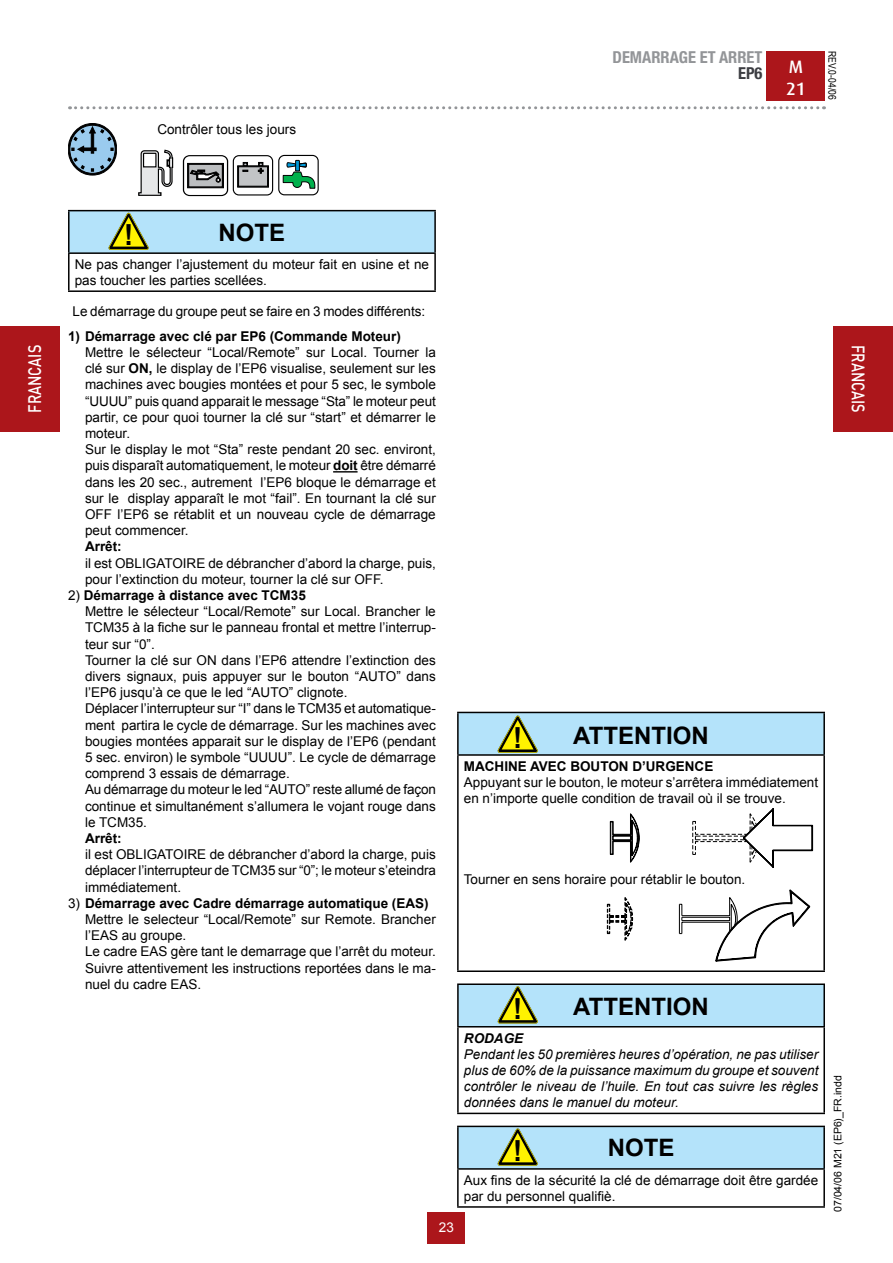
<style>
.page{position:relative;width:893px;height:1263px;background:#fff}
.page>*{position:absolute;margin:0;border:0;box-sizing:border-box;transform-origin:0 0}
.t1{font:700 29.1px "Arial";color:#000;scale:.95 1}
.t2{font:700 24px "Arial";color:#000}
.t3{font:500 18px "DIN Pro";color:#fff;scale:.8 1}
.t4{font:500 18px/21.6px "Dax";color:#fff}
.t5{font:700 condensed 16.5px "Helvetica Neue LTW1 G";color:#939598}
.t6{font:700 condensed 16.5px "Helvetica Neue LTW1 G";color:#3c3d42}
.t7{font:13.5px/16.2px "Arial";color:#000}
.t8{font:italic 13.5px/16.2px "Arial";color:#000;text-align:justify}
.t9{font:700 13.5px "Arial";color:#000}
.t10{font:italic 700 13.5px "Arial";color:#000}
.t11{font:13.5px "Arial";color:#fff}
.t12{font:10.5px "Arial";color:#000}
.t13{font:10.5px "Arial Narrow";color:#000}
.s1{font-weight:700}
</style>
<div class="page">
<div style="left:767px;top:51px;width:58px;height:50px;background:#ac161b"></div>
<svg style="left:70px;top:106px;width:754px;height:3px"></svg>
<div style="left:428px;top:1212px;width:37px;height:31px;background:#ac161b"></div>
<div style="left:0;top:326px;width:60px;height:106px;background:#ac161b"></div>
<div style="left:833px;top:326px;width:60px;height:106px;background:#ac161b"></div>
<svg style="left:607px;top:889px;width:204px;height:73px"></svg>
<svg style="left:610px;top:808px;width:203px;height:60px"></svg>
<div style="left:69px;top:211px;width:366px;height:42px;background:#b4e3fa"></div>
<hr style="left:68px;top:210px;width:368px;height:1px;background:#000">
<hr style="left:68px;top:211px;width:2px;height:41px;background:#000">
<hr style="left:434px;top:211px;width:2px;height:41px;background:#000">
<hr style="left:68px;top:252px;width:368px;height:2px;background:#000">
<hr style="left:68px;top:254px;width:2px;height:36px;background:#000">
<hr style="left:434px;top:254px;width:2px;height:36px;background:#000">
<hr style="left:68px;top:290px;width:368px;height:2px;background:#000">
<div style="left:458px;top:1126px;width:366px;height:43px;background:#b4e3fa"></div>
<hr style="left:457px;top:1126px;width:368px;height:1px;background:#000">
<hr style="left:457px;top:1127px;width:2px;height:41px;background:#000">
<hr style="left:823px;top:1127px;width:2px;height:41px;background:#000">
<hr style="left:457px;top:1168px;width:368px;height:2px;background:#000">
<hr style="left:457px;top:1170px;width:2px;height:36px;background:#000">
<hr style="left:823px;top:1170px;width:2px;height:36px;background:#000">
<hr style="left:457px;top:1206px;width:368px;height:2px;background:#000">
<div style="left:458px;top:984px;width:366px;height:43px;background:#b4e3fa"></div>
<hr style="left:457px;top:983px;width:368px;height:2px;background:#000">
<hr style="left:457px;top:985px;width:2px;height:41px;background:#000">
<hr style="left:823px;top:985px;width:2px;height:41px;background:#000">
<hr style="left:457px;top:1026px;width:368px;height:1px;background:#000">
<hr style="left:457px;top:1027px;width:2px;height:86px;background:#000">
<hr style="left:823px;top:1027px;width:2px;height:86px;background:#000">
<hr style="left:457px;top:1113px;width:368px;height:1px;background:#000">
<div style="left:458px;top:712px;width:366px;height:43px;background:#b4e3fa"></div>
<hr style="left:457px;top:712px;width:368px;height:1px;background:#000">
<hr style="left:457px;top:713px;width:2px;height:41px;background:#000">
<hr style="left:823px;top:713px;width:2px;height:41px;background:#000">
<hr style="left:457px;top:754px;width:368px;height:2px;background:#000">
<hr style="left:457px;top:756px;width:2px;height:214px;background:#000">
<hr style="left:823px;top:756px;width:2px;height:214px;background:#000">
<hr style="left:457px;top:970px;width:368px;height:2px;background:#000">
<svg style="left:108px;top:213px;width:41px;height:37px"></svg>
<svg style="left:497px;top:1128px;width:41px;height:38px"></svg>
<svg style="left:498px;top:986px;width:40px;height:37px"></svg>
<svg style="left:497px;top:715px;width:41px;height:38px"></svg>
<svg style="left:333px;top:471px;width:25px;height:1px"></svg>
<div style="left:233px;top:155px;width:40px;height:41px;border:1px solid #000;border-radius:6px"></div>
<div style="left:238px;top:166px;width:31px;height:21px;background:#0b0b0b"></div>
<div style="left:238px;top:167px;width:30px;height:19px;background:#c2c4c6;border:1px solid #000"></div>
<svg style="left:243px;top:162px;width:5px;height:9px"></svg>
<svg style="left:258px;top:162px;width:5px;height:11px"></svg>
<svg style="left:138px;top:149px;width:36px;height:47px"></svg>
<div style="left:278px;top:155px;width:41px;height:40px;border:1px solid #000;border-radius:6px"></div>
<svg style="left:283px;top:160px;width:32px;height:35px"></svg>
<svg style="left:183px;top:156px;width:45px;height:40px"></svg>
<div style="left:183px;top:155px;width:45px;height:41px;border:1px solid #000;border-radius:6px"></div>
<div style="left:188px;top:163px;width:36px;height:25px;background:#070707"></div>
<div style="left:189px;top:164px;width:33px;height:23px;background:#bcbec0;border:1px solid #000"></div>
<svg style="left:190px;top:170px;width:31px;height:13px"></svg>
<svg style="left:68px;top:123px;width:49px;height:52px"></svg>
<p class="t7" style="left:157px;top:121px;width:140px">Contrôler tous les jours</p>
<h2 class="t2" style="left:219px;top:216px;width:68px">NOTE</h2>
<p class="t7" style="left:75px;top:256px;width:356px">Ne pas changer l’ajustement du moteur fait en usine et ne pas toucher les parties scellées.</p>
<h1 class="t1" style="left:124px;top:216px;width:11px">!</h1>
<p class="t5" style="left:612px;top:47px;width:151px">DEMARRAGE ET ARRET</p>
<p class="t6" style="left:738px;top:64px;width:26px">EP6</p>
<h3 class="t4" style="left:786px;top:56px;width:21px">M<br>21</h3>
<p class="t13" style="left:840px;top:51px;width:50px;rotate:90deg">REV.0-04/06</p>
<p class="t7" style="left:73px;top:304px;width:354px">Le démarrage du groupe peut se faire en 3 modes différents:</p>
<p class="t9" style="left:68px;top:327px;width:334px">1) Démarrage avec clé par EP6 (Commande Moteur)</p>
<p class="t7" style="left:85px;top:344px;width:352px">Mettre le sélecteur “Local/Remote” sur Local. Tourner la clé sur <span class="s1">ON,</span> le display de l’EP6 visualise, seulement sur les machines avec bougies montées et pour 5 sec, le symbole “UUUU” puis quand apparait le message “Sta” le moteur peut partir, ce pour quoi tourner la clé sur “start” et démarrer le moteur.<br>Sur le display le mot “Sta” reste pendant 20 sec. environt, puis disparaît automatiquement, le moteur <span class="s1">doit</span> être démarré dans les 20 sec., autrement l’EP6 bloque le démarrage et sur le display apparaît le mot “fail”. En tournant la clé sur OFF l’EP6 se rétablit et un nouveau cycle de démarrage peut commencer.</p>
<p class="t9" style="left:85px;top:538px;width:38px">Arrêt:</p>
<p class="t7" style="left:85px;top:555px;width:352px">il est OBLIGATOIRE de débrancher d’abord la charge, puis, pour l’extinction du moteur, tourner la clé sur OFF.</p>
<p class="t7" style="left:85px;top:587px;width:352px;text-indent:-17px">2) <span class="s1">Démarrage à distance avec TCM35<br></span>Mettre le sélecteur “Local/Remote” sur Local. Brancher le TCM35 à la fiche sur le panneau frontal et mettre l’interrup&shy;teur sur “0”.<br>Tourner la clé sur ON dans l’EP6 attendre l’extinction des divers signaux, puis appuyer sur le bouton “AUTO” dans l’EP6 jusqu’à ce que le led “AUTO” clignote.<br>Déplacer l’interrupteur sur “I” dans le TCM35 et automatique&shy;ment partira le cycle de démarrage. Sur les machines avec bougies montées apparait sur le display de l’EP6 (pendant 5 sec. environ) le symbole “UUUU”. Le cycle de démarrage comprend 3 essais de démarrage.<br>Au démarrage du moteur le led “AUTO” reste allumé de façon continue et simultanément s’allumera le vojant rouge dans le TCM35.</p>
<p class="t9" style="left:85px;top:829px;width:38px">Arrêt:</p>
<p class="t7" style="left:85px;top:846px;width:352px;text-align:justify">il est OBLIGATOIRE de débrancher d’abord la charge, puis déplacer l’interrupteur de TCM35 sur “0”; le moteur s’eteindra immédiatement.</p>
<p class="t7" style="left:85px;top:895px;width:352px;text-indent:-17px">3) <span class="s1">Démarrage avec Cadre démarrage automatique (EAS)<br></span>Mettre le selecteur “Local/Remote” sur Remote. Brancher l’EAS au groupe.<br>Le cadre EAS gère tant le demarrage que l’arrêt du moteur.<br>Suivre attentivement les instructions reportées dans le ma&shy;nuel du cadre EAS.</p>
<h3 class="t3" style="left:22px;top:413px;width:86px;rotate:-90deg">FRANCAIS</h3>
<h3 class="t3" style="left:871px;top:345px;width:86px;rotate:90deg">FRANCAIS</h3>
<h2 class="t2" style="left:573px;top:719px;width:137px">ATTENTION</h2>
<p class="t9" style="left:464px;top:757px;width:251px">MACHINE AVEC BOUTON D’URGENCE</p>
<p class="t7" style="left:464px;top:774px;width:356px">Appuyant sur le bouton, le moteur s’arrêtera immédiatement en n’importe quelle condition de travail où il se trouve.</p>
<h1 class="t1" style="left:513px;top:719px;width:11px">!</h1>
<p class="t7" style="left:464px;top:871px;width:283px">Tourner en sens horaire pour rétablir le bouton.</p>
<h1 class="t1" style="left:513px;top:989px;width:11px">!</h1>
<h2 class="t2" style="left:573px;top:991px;width:137px">ATTENTION</h2>
<p class="t10" style="left:464px;top:1029px;width:61px">RODAGE</p>
<p class="t8" style="left:464px;top:1046px;width:356px">Pendant les 50 premières heures d’opération, ne pas utiliser plus de 60% de la puissance maximum du groupe et souvent contrôler le niveau de l’huile. En tout cas suivre les règles données dans le manuel du moteur.</p>
<p class="t11" style="left:439px;top:1219px;width:17px">23</p>
<h2 class="t2" style="left:608px;top:1132px;width:68px">NOTE</h2>
<p class="t7" style="left:464px;top:1172px;width:356px">Aux fins de la sécurité la clé de démarrage doit être gardée par du personnel qualifiè.</p>
<h1 class="t1" style="left:513px;top:1131px;width:11px">!</h1>
<p class="t12" style="left:831px;top:1212px;width:138px;rotate:-90deg">07/04/06 M21 (EP6)_FR.indd</p>
</div>
